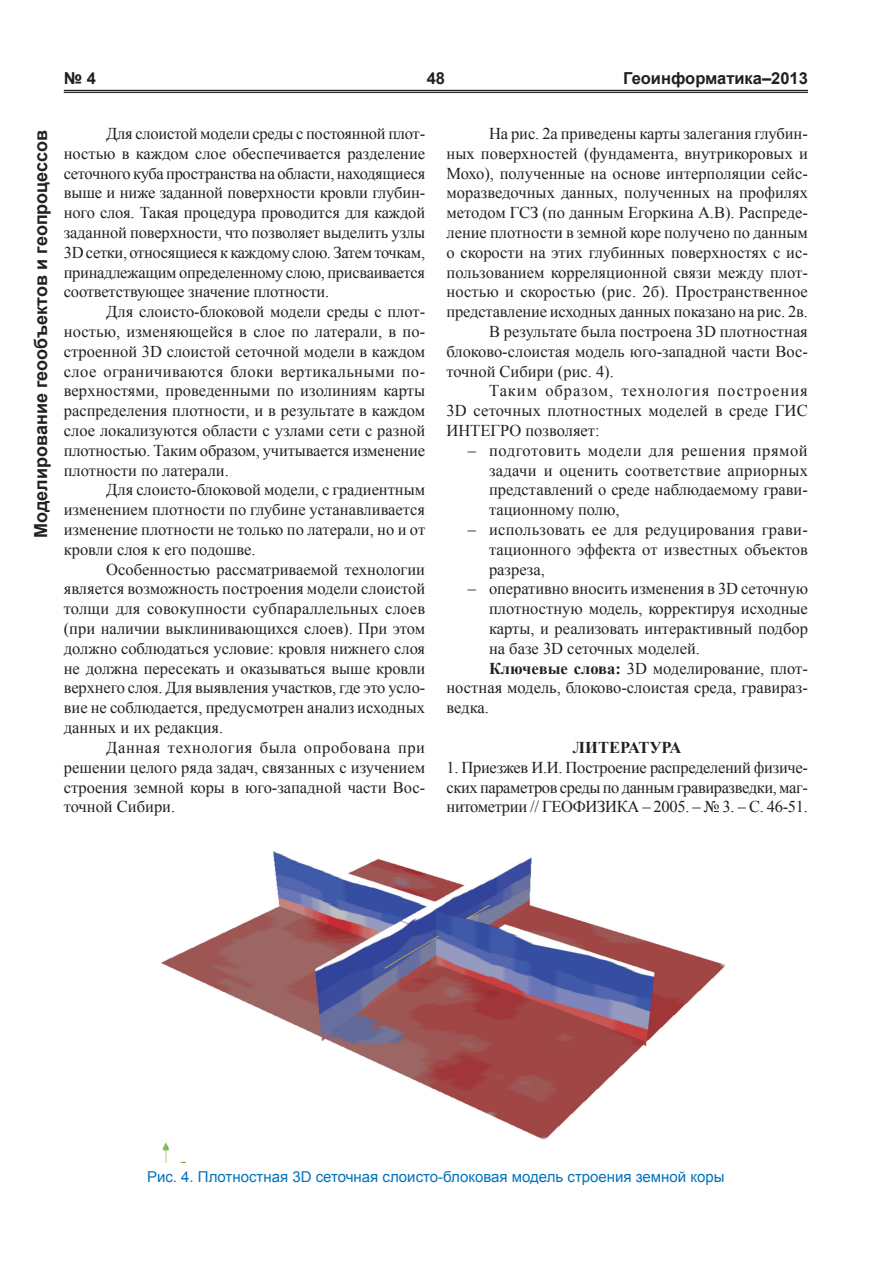
<style>
.page{position:relative;width:893px;height:1263px;background:#fff}
.page>*{position:absolute;margin:0;border:0;box-sizing:border-box;transform-origin:0 0}
.t1{font:700 18px "Arial";color:#231f20}
.t2{font:16.5px/19.8px "Times New Roman";color:#231f20;text-align:justify}
.t3{font:16.5px "Times New Roman";letter-spacing:.06em;color:#231f20}
.t4{font:700 16.5px "Arial";color:#231f20}
.t5{font:700 16.5px "Times New Roman";color:#231f20}
.t6{font:15px "Arial";color:#0073bd}
.s1{font-weight:700}
</style>
<div class="page">
<hr style="left:64px;top:90px;width:744px;height:1px;background:#231f20">
<hr style="left:64px;top:92px;width:744px;height:1px;background:#231f20">
<img style="left:161px;top:851px;width:565px;height:311px">
<p class="t4" style="left:64px;top:68px;width:34px">№ 4</p>
<p class="t4" style="left:427px;top:68px;width:20px">48</p>
<p class="t4" style="left:623px;top:68px;width:186px">Геоинформатика–2013</p>
<p class="t1" style="left:29px;top:538px;width:409px;rotate:-90deg">Моделирование геообъектов и геопроцессов</p>
<p class="t2" style="left:64px;top:123px;width:363px;text-indent:43px">Для слоистой модели среды с постоянной плот&shy;ностью в каждом слое обеспечивается разделение сеточного куба пространства на области, находящиеся выше и ниже заданной поверхности кровли глубин&shy;ного слоя. Такая процедура проводится для каждой заданной поверхности, что позволяет выделить узлы 3D сетки, относящиеся к каждому слою. Затем точкам, принадлежащим определенному слою, присваивается соответствующее значение плотности.</p>
<p class="t2" style="left:64px;top:302px;width:363px;text-indent:43px">Для слоисто-блоковой модели среды с плот&shy;ностью, изменяющейся в слое по латерали, в по&shy;строенной 3D слоистой сеточной модели в каждом слое ограничиваются блоки вертикальными по&shy;верхностями, проведенными по изолиниям карты распределения плотности, и в результате в каждом слое локализуются области с узлами сети с разной плотностью. Таким образом, учитывается изменение плотности по латерали.</p>
<p class="t2" style="left:64px;top:480px;width:363px;text-indent:43px">Для слоисто-блоковой модели, с градиентным изменением плотности по глубине устанавливается изменение плотности не только по латерали, но и от кровли слоя к его подошве.</p>
<p class="t2" style="left:64px;top:559px;width:363px;text-indent:43px">Особенностью рассматриваемой технологии является возможность построения модели слоистой толщи для совокупности субпараллельных слоев (при наличии выклинивающихся слоев). При этом должно соблюдаться условие: кровля нижнего слоя не должна пересекать и оказываться выше кровли верхнего слоя. Для выявления участков, где это усло&shy;вие не соблюдается, предусмотрен анализ исходных данных и их редакция.</p>
<p class="t2" style="left:64px;top:737px;width:363px;text-indent:43px">Данная технология была опробована при решении целого ряда задач, связанных с изучением строения земной коры в юго-западной части Вос&shy;точной Сибири.</p>
<p class="t2" style="left:489px;top:123px;width:320px">На рис. 2а приведены карты залегания глубин-</p>
<p class="t2" style="left:446px;top:143px;width:363px">ных поверхностей (фундамента, внутрикоровых и</p>
<p class="t2" style="left:446px;top:163px;width:363px">Мохо), полученные на основе интерполяции сейс-</p>
<p class="t2" style="left:446px;top:183px;width:363px">моразведочных данных, полученных на профилях</p>
<p class="t2" style="left:446px;top:203px;width:363px">методом ГСЗ (по данным Егоркина А.В). Распреде-</p>
<p class="t2" style="left:446px;top:222px;width:363px">ление плотности в земной коре получено по данным</p>
<p class="t2" style="left:446px;top:242px;width:363px">о скорости на этих глубинных поверхностях с ис-</p>
<p class="t2" style="left:446px;top:262px;width:363px">пользованием корреляционной связи между плот-</p>
<p class="t2" style="left:446px;top:282px;width:363px">ностью и скоростью (рис. 2б). Пространственное</p>
<p class="t2" style="left:446px;top:302px;width:363px">представление исходных данных показано на рис. 2в.</p>
<p class="t2" style="left:489px;top:321px;width:320px">В результате была построена 3D плотностная</p>
<p class="t2" style="left:446px;top:341px;width:363px">блоково-слоистая модель юго-западной части Вос-</p>
<p class="t2" style="left:446px;top:361px;width:169px">точной Сибири (рис. 4).</p>
<p class="t3" style="left:489px;top:380px;width:320px">Таким образом, технология построения</p>
<p class="t2" style="left:446px;top:401px;width:363px">3D сеточных плотностных моделей в среде ГИС</p>
<p class="t2" style="left:446px;top:420px;width:155px">ИНТЕГРО позволяет:</p>
<p class="t2" style="left:489px;top:440px;width:320px;text-indent:-21px">– подготовить модели для решения прямой задачи и оценить соответствие априорных представлений о среде наблюдаемому грави&shy;тационному полю,</p>
<p class="t2" style="left:489px;top:519px;width:320px;text-indent:-21px">– использовать ее для редуцирования грави&shy;тационного эффекта от известных объектов разреза,</p>
<p class="t2" style="left:468px;top:579px;width:342px">– оперативно вносить изменения в 3D сеточную</p>
<p class="t2" style="left:489px;top:599px;width:320px">плотностную модель, корректируя исходные</p>
<p class="t2" style="left:489px;top:618px;width:320px">карты, и реализовать интерактивный подбор</p>
<p class="t2" style="left:489px;top:638px;width:212px">на базе 3D сеточных моделей.</p>
<p class="t2" style="left:489px;top:658px;width:320px"><span class="s1">Ключевые слова:</span> 3D моделирование, плот-</p>
<p class="t2" style="left:446px;top:678px;width:363px">ностная модель, блоково-слоистая среда, гравираз-</p>
<p class="t2" style="left:446px;top:698px;width:44px">ведка.</p>
<p class="t5" style="left:573px;top:736px;width:24px">Литература</p>
<p class="t2" style="left:446px;top:757px;width:363px">1. Приезжев И.И. Построение распределений физиче&shy;ских параметров среды по данным гравиразведки, маг&shy;нитометрии // ГЕОФИЗИКА – 2005. – № 3. – С. 46-51.</p>
<p class="t6" style="left:147px;top:1167px;width:579px">Рис. 4. Плотностная 3D сеточная слоисто-блоковая модель строения земной коры</p>
</div>
